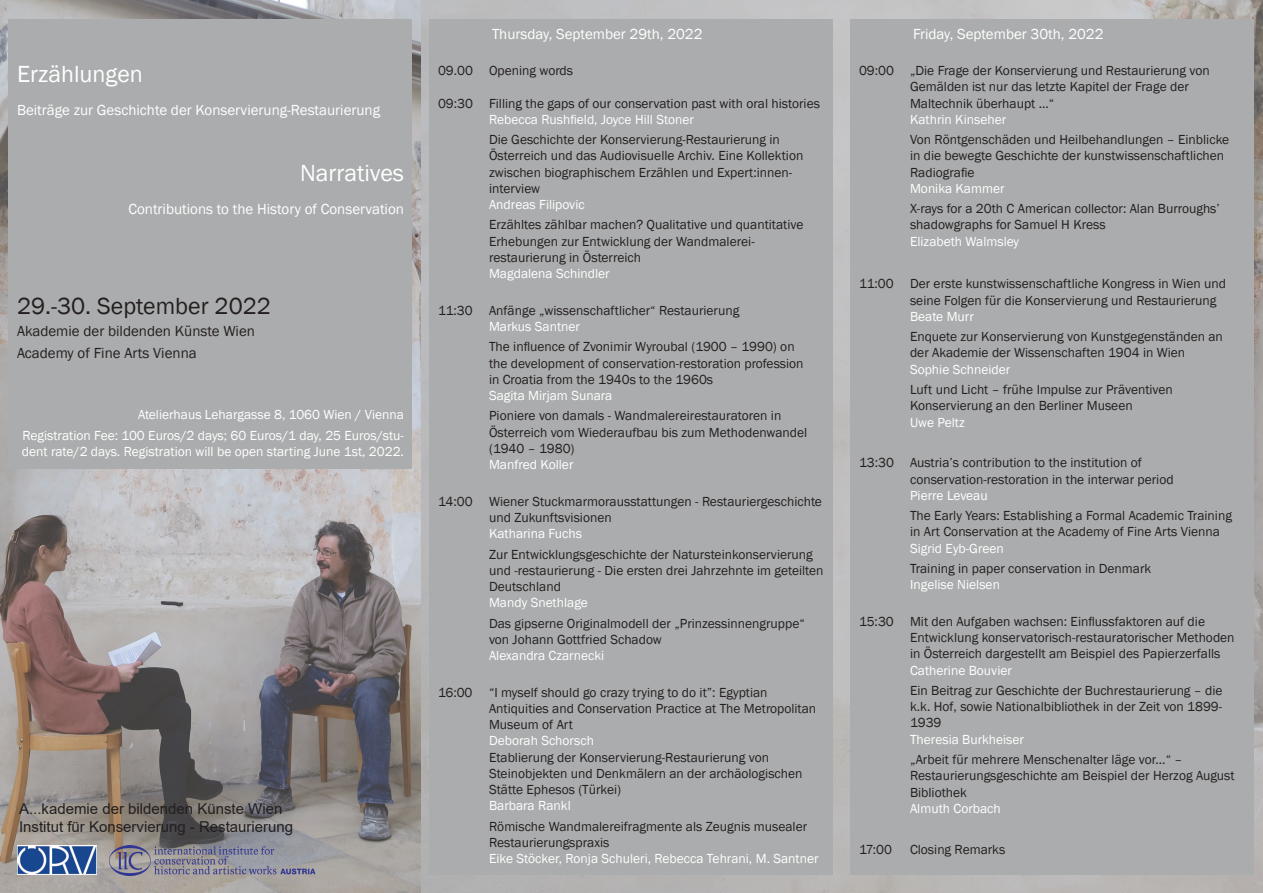
<style>
.page{position:relative;width:1263px;height:893px;background:#fff}
.page>*{position:absolute;margin:0;border:0;box-sizing:border-box;transform-origin:0 0}
.t1{font:24px "Franklin Gothic";color:#fff}
.t2{font:24px "Franklin Gothic";color:#231f20}
.t3{font:15px "Franklin Gothic";color:#fff}
.t4{font:15px/18px "Arial";color:#231f20}
.t5{font:15px/22.2px "Franklin Gothic";color:#231f20}
.t6{font:13.5px/16.2px "Franklin Gothic";color:#231f20}
.t7{font:13.5px/20.4px "Franklin Gothic";color:#fff;text-align:right}
</style>
<div class="page">
<img style="left:0;top:0;width:1263px;height:893px">
<div style="left:9px;top:20px;width:403px;height:449px;background:#abacad"></div>
<div style="left:429px;top:20px;width:404px;height:855px;background:#abacad"></div>
<div style="left:850px;top:20px;width:404px;height:855px;background:#abacad"></div>
<img style="left:18px;top:845px;width:78px;height:30px">
<img style="left:105px;top:845px;width:225px;height:30px">
<h1 class="t1" style="left:17px;top:59px;width:127px">Erzählungen</h1>
<p class="t3" style="left:17px;top:101px;width:365px">Beiträge zur Geschichte der Konservierung-Restaurierung</p>
<h1 class="t1" style="left:300px;top:158px;width:105px">Narratives</h1>
<p class="t3" style="left:128px;top:200px;width:277px">Contributions to the History of Conservation</p>
<h1 class="t2" style="left:17px;top:291px;width:255px">29.-30. September 2022</h1>
<p class="t5" style="left:17px;top:320px;width:239px">Akademie der bildenden Künste Wien<br>Academy of Fine Arts Vienna</p>
<p class="t7" style="left:22px;top:405px;width:383px">Atelierhaus Lehargasse 8, 1060 Wien / Vienna<br>Registration Fee: 100 Euros/2 days; 60 Euros/1 day, 25 Euros/stu-</p>
<p class="t7" style="left:22px;top:442px;width:384px">dent rate/2 days. Registration will be open starting June 1st, 2022.</p>
<p class="t4" style="left:19px;top:800px;width:276px">A...kademie der bildenden Künste Wien<br>Institut für Konservierung - Restaurierung</p>
<p class="t3" style="left:492px;top:24px;width:212px">Thursday, September 29th, 2022</p>
<p class="t6" style="left:438px;top:63px;width:137px">09.00 Opening words</p>
<p class="t6" style="left:438px;top:95px;width:383px">09:30 Filling the gaps of our conservation past with oral histories</p>
<p class="t7" style="left:489px;top:109px;width:206px">Rebecca Rushfield, Joyce Hill Stoner</p>
<p class="t6" style="left:489px;top:132px;width:316px">Die Geschichte der Konservierung-Restaurierung in Österreich und das Audiovisuelle Archiv. Eine Kollektion zwischen biographischem Erzählen und Expert:innen&shy;interview</p>
<p class="t7" style="left:489px;top:195px;width:97px">Andreas Filipovic</p>
<p class="t6" style="left:489px;top:217px;width:316px">Erzähltes zählbar machen? Qualitative und quantitative<br>Erhebungen zur Entwicklung der Wandmalerei&shy;restaurierung in Österreich</p>
<p class="t7" style="left:489px;top:264px;width:122px">Magdalena Schindler</p>
<p class="t6" style="left:438px;top:302px;width:303px">11:30 Anfänge „wissenschaftlicher“ Restaurierung</p>
<p class="t7" style="left:489px;top:317px;width:92px">Markus Santner</p>
<p class="t6" style="left:489px;top:339px;width:316px">The influence of Zvonimir Wyroubal (1900 – 1990) on the development of conservation-restoration profession in Croatia from the 1940s to the 1960s</p>
<p class="t7" style="left:489px;top:386px;width:125px">Sagita Mirjam Sunara</p>
<p class="t6" style="left:489px;top:408px;width:320px">Pioniere von damals - Wandmalereirestauratoren in<br>Österreich vom Wiederaufbau bis zum Methodenwandel (1940 – 1980)</p>
<p class="t7" style="left:489px;top:455px;width:86px">Manfred Koller</p>
<p class="t6" style="left:489px;top:493px;width:334px;text-indent:-51px">14:00 Wiener Stuckmarmorausstattungen - Restauriergeschichte und Zukunftsvisionen</p>
<p class="t7" style="left:489px;top:524px;width:95px">Katharina Fuchs</p>
<p class="t6" style="left:489px;top:546px;width:336px">Zur Entwicklungsgeschichte der Natursteinkonservierung und -restaurierung - Die ersten drei Jahrzehnte im geteilten<br>Deutschland</p>
<p class="t7" style="left:489px;top:593px;width:100px">Mandy Snethlage</p>
<p class="t6" style="left:489px;top:615px;width:317px">Das gipserne Originalmodell der „Prinzessinnengruppe“ von Johann Gottfried Schadow</p>
<p class="t7" style="left:489px;top:646px;width:117px">Alexandra Czarnecki</p>
<p class="t6" style="left:489px;top:684px;width:329px;text-indent:-51px">16:00 “I myself should go crazy trying to do it”: Egyptian<br>Antiquities and Conservation Practice at The Metropolitan<br>Museum of Art</p>
<p class="t7" style="left:489px;top:731px;width:106px">Deborah Schorsch</p>
<p class="t6" style="left:489px;top:749px;width:315px">Etablierung der Konservierung-Restaurierung von<br>Steinobjekten und Denkmälern an der archäologischen<br>Stätte Ephesos (Türkei)</p>
<p class="t7" style="left:489px;top:796px;width:83px">Barbara Rankl</p>
<p class="t6" style="left:489px;top:818px;width:320px">Römische Wandmalereifragmente als Zeugnis musealer<br>Restaurierungspraxis</p>
<p class="t7" style="left:489px;top:848px;width:331px">Eike Stöcker, Ronja Schuleri, Rebecca Tehrani, M. Santner</p>
<p class="t3" style="left:913px;top:24px;width:192px">Friday, September 30th, 2022</p>
<p class="t6" style="left:910px;top:63px;width:301px;text-indent:-51px">09:00 „Die Frage der Konservierung und Restaurierung von<br>Gemälden ist nur das letzte Kapitel der Frage der<br>Maltechnik überhaupt ...“</p>
<p class="t7" style="left:910px;top:109px;width:98px">Kathrin Kinseher</p>
<p class="t6" style="left:910px;top:132px;width:321px">Von Röntgenschäden und Heilbehandlungen – Einblicke in die bewegte Geschichte der kunstwissenschaftlichen<br>Radiografie</p>
<p class="t7" style="left:910px;top:178px;width:96px">Monika Kammer</p>
<p class="t6" style="left:910px;top:201px;width:311px">X-rays for a 20th C American collector: Alan Burroughs’ shadowgraphs for Samuel H Kress</p>
<p class="t7" style="left:910px;top:231px;width:111px">Elizabeth Walmsley</p>
<p class="t6" style="left:910px;top:276px;width:317px;text-indent:-51px">11:00 Der erste kunstwissenschaftliche Kongress in Wien und seine Folgen für die Konservierung und Restaurierung</p>
<p class="t7" style="left:910px;top:306px;width:65px">Beate Murr</p>
<p class="t6" style="left:910px;top:329px;width:314px">Enquete zur Konservierung von Kunstgegenständen an der Akademie der Wissenschaften 1904 in Wien</p>
<p class="t7" style="left:910px;top:359px;width:102px">Sophie Schneider</p>
<p class="t6" style="left:910px;top:382px;width:264px">Luft und Licht – frühe Impulse zur Präventiven<br>Konservierung an den Berliner Museen</p>
<p class="t7" style="left:910px;top:412px;width:56px">Uwe Peltz</p>
<p class="t6" style="left:910px;top:455px;width:265px;text-indent:-51px">13:30 Austria’s contribution to the institution of conservation-restoration in the interwar period</p>
<p class="t7" style="left:910px;top:485px;width:79px">Pierre Leveau</p>
<p class="t6" style="left:910px;top:508px;width:323px">The Early Years: Establishing a Formal Academic Training in Art Conservation at the Academy of Fine Arts Vienna</p>
<p class="t7" style="left:910px;top:538px;width:95px">Sigrid Eyb-Green</p>
<p class="t6" style="left:910px;top:561px;width:243px">Training in paper conservation in Denmark</p>
<p class="t7" style="left:910px;top:575px;width:91px">Ingelise Nielsen</p>
<p class="t6" style="left:910px;top:614px;width:326px;text-indent:-51px">15:30 Mit den Aufgaben wachsen: Einflussfaktoren auf die<br>Entwicklung konservatorisch-restauratorischer Methoden in Österreich dargestellt am Beispiel des Papierzerfalls</p>
<p class="t7" style="left:910px;top:660px;width:103px">Catherine Bouvier</p>
<p class="t6" style="left:910px;top:683px;width:314px;text-align:justify">Ein Beitrag zur Geschichte der Buchrestaurierung – die k.k. Hof, sowie Nationalbibliothek in der Zeit von 1899- 1939</p>
<p class="t7" style="left:910px;top:729px;width:116px">Theresia Burkheiser</p>
<p class="t6" style="left:910px;top:752px;width:326px">„Arbeit für mehrere Menschenalter läge vor...“ –<br>Restaurierungsgeschichte am Beispiel der Herzog August<br>Bibliothek</p>
<p class="t7" style="left:910px;top:798px;width:92px">Almuth Corbach</p>
<p class="t6" style="left:859px;top:841px;width:35px">17:00</p>
<p class="t6" style="left:910px;top:841px;width:97px">Closing Remarks</p>
</div>
